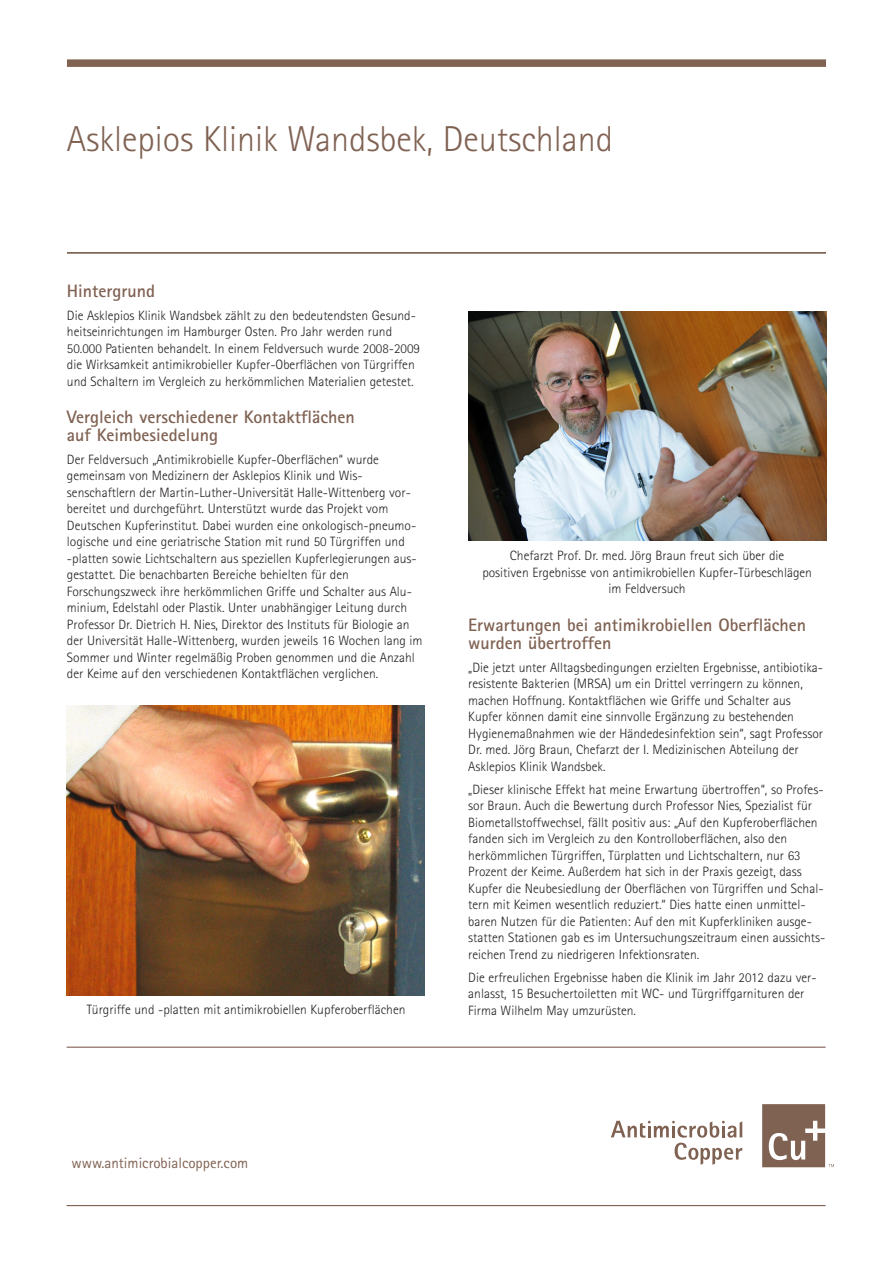
<style>
.page{position:relative;width:893px;height:1263px;background:#fff}
.page>*{position:absolute;margin:0;border:0;box-sizing:border-box;transform-origin:0 0}
.t1{font:300 36px "Rotis Sans Serif";color:#806253}
.t2{font:700 18px/18px "Rotis Sans Serif";color:#806253}
.t3{font:15px "Rotis Sans Serif";color:#806253}
.t4{font:300 13.5px/16.5px "Rotis Sans Serif";color:#231f20}
</style>
<div class="page">
<div style="left:67px;top:59px;width:759px;height:8px;background:#806253"></div>
<hr style="left:67px;top:252px;width:759px;height:2px;background:#806253">
<svg style="left:675px;top:1143px;width:67px;height:22px"></svg>
<svg style="left:611px;top:1121px;width:131px;height:16px"></svg>
<svg style="left:762px;top:1104px;width:72px;height:63px"></svg>
<hr style="left:67px;top:1205px;width:759px;height:1px;background:#806253">
<hr style="left:67px;top:1046px;width:759px;height:2px;background:#806253">
<img style="left:468px;top:311px;width:358px;height:230px">
<img style="left:67px;top:706px;width:358px;height:290px">
<h1 class="t1" style="left:67px;top:126px;width:548px">Asklepios Klinik Wandsbek, Deutschland</h1>
<h2 class="t2" style="left:67px;top:284px;width:90px">Hintergrund</h2>
<p class="t4" style="left:67px;top:308px;width:355px">Die Asklepios Klinik Wandsbek zählt zu den bedeutendsten Gesund&shy;heitseinrichtungen im Hamburger Osten. Pro Jahr werden rund 50.000 Patienten behandelt. In einem Feldversuch wurde 2008-2009 die Wirksamkeit antimikrobieller Kupfer-Oberflächen von Türgriffen und Schaltern im Vergleich zu herkömmlichen Materialien getestet.</p>
<h2 class="t2" style="left:67px;top:410px;width:289px">Vergleich verschiedener Kontaktflächen auf Keimbesiedelung</h2>
<p class="t4" style="left:67px;top:452px;width:357px">Der Feldversuch „Antimikrobielle Kupfer-Oberflächen“ wurde gemeinsam von Medizinern der Asklepios Klinik und Wis&shy;senschaftlern der Martin-Luther-Universität Halle-Wittenberg vor&shy;bereitet und durchgeführt. Unterstützt wurde das Projekt vom Deutschen Kupferinstitut. Dabei wurden eine onkologisch-pneumo&shy;logische und eine geriatrische Station mit rund 50 Türgriffen und -platten sowie Lichtschaltern aus speziellen Kupferlegierungen aus&shy;gestattet. Die benachbarten Bereiche behielten für den Forschungszweck ihre herkömmlichen Griffe und Schalter aus Alu&shy;minium, Edelstahl oder Plastik. Unter unabhängiger Leitung durch Professor Dr. Dietrich H. Nies, Direktor des Instituts für Biologie an der Universität Halle-Wittenberg, wurden jeweils 16 Wochen lang im Sommer und Winter regelmäßig Proben genommen und die Anzahl der Keime auf den verschiedenen Kontaktflächen verglichen.</p>
<p class="t4" style="left:87px;top:1003px;width:320px">Türgriffe und -platten mit antimikrobiellen Kupferoberflächen</p>
<p class="t4" style="left:482px;top:549px;width:331px;text-align:center">Chefarzt Prof. Dr. med. Jörg Braun freut sich über die<br>positiven Ergebnisse von antimikrobiellen Kupfer-Türbeschlägen im Feldversuch</p>
<h2 class="t2" style="left:468px;top:618px;width:339px">Erwartungen bei antimikrobiellen Oberflächen wurden übertroffen</h2>
<p class="t4" style="left:468px;top:660px;width:356px">„Die jetzt unter Alltagsbedingungen erzielten Ergebnisse, antibiotika&shy;resistente Bakterien (MRSA) um ein Drittel verringern zu können, machen Hoffnung. Kontaktflächen wie Griffe und Schalter aus Kupfer können damit eine sinnvolle Ergänzung zu bestehenden Hygienemaßnahmen wie der Händedesinfektion sein“, sagt Professor Dr. med. Jörg Braun, Chefarzt der I. Medizinischen Abteilung der Asklepios Klinik Wandsbek.</p>
<p class="t4" style="left:468px;top:782px;width:358px">„Dieser klinische Effekt hat meine Erwartung übertroffen“, so Profes&shy;sor Braun. Auch die Bewertung durch Professor Nies, Spezialist für Biometallstoffwechsel, fällt positiv aus: „Auf den Kupferoberflächen fanden sich im Vergleich zu den Kontrolloberflächen, also den herkömmlichen Türgriffen, Türplatten und Lichtschaltern, nur 63<br>Prozent der Keime. Außerdem hat sich in der Praxis gezeigt, dass Kupfer die Neubesiedlung der Oberflächen von Türgriffen und Schal&shy;tern mit Keimen wesentlich reduziert.“ Dies hatte einen unmittel&shy;baren Nutzen für die Patienten: Auf den mit Kupferkliniken ausge&shy;statten Stationen gab es im Untersuchungszeitraum einen aussichts&shy;reichen Trend zu niedrigeren Infektionsraten.</p>
<p class="t4" style="left:468px;top:970px;width:350px">Die erfreulichen Ergebnisse haben die Klinik im Jahr 2012 dazu ver&shy;anlasst, 15 Besuchertoiletten mit WC- und Türgriffgarnituren der<br>Firma Wilhelm May umzurüsten.</p>
<p class="t3" style="left:71px;top:1158px;width:178px">www.antimicrobialcopper.com</p>
</div>
